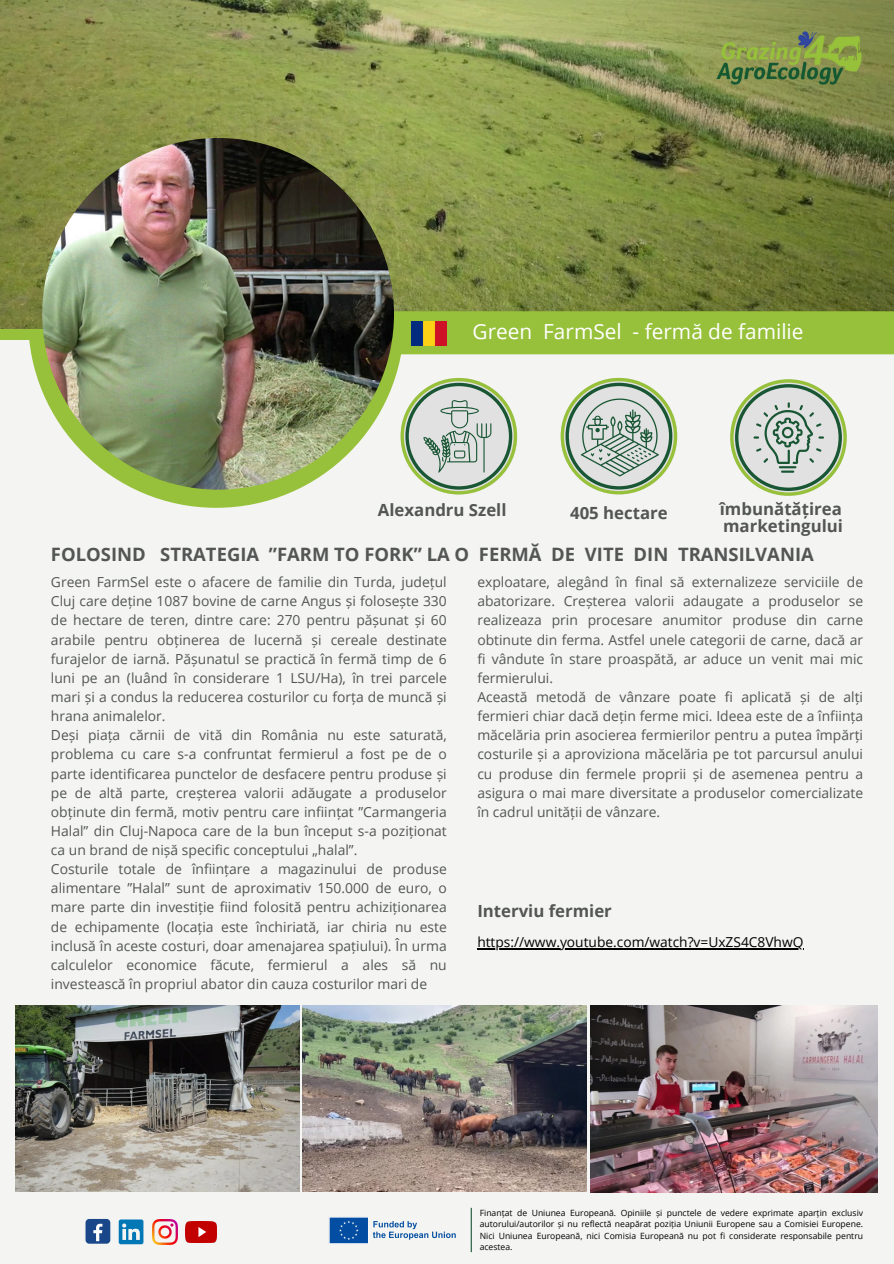
<style>
.page{position:relative;width:894px;height:1264px;background:#fff}
.page>*{position:absolute;margin:0;border:0;box-sizing:border-box;transform-origin:0 0}
.t1{font:20.85px "Open Sans";color:#fff}
.t2{font:700 18.45px "Open Sans";color:#535655}
.t3{font:700 16.8px "Open Sans";color:#535655}
.t4{font:13.95px/19.2px "Open Sans";color:#535655}
.t5{font:13.8px/19.2px "Open Sans";color:#535655}
.t6{font:13.8px "Open Sans";color:#000}
.t7{font:8.55px/11.4px "Open Sans";color:#000;text-align:justify}
</style>
<div class="page">
<div style="left:0;top:0;width:893px;height:1263px;background:#f4f5f3"></div>
<hr style="left:470px;top:1207px;width:1px;height:45px;background:#195634">
<div style="left:28px;top:132px;width:376px;height:376px;background:#98c13b;border-radius:50%"></div>
<img style="left:0;top:0;width:893px;height:328px">
<div style="left:389px;top:311px;width:504px;height:43px;background:#98c13b"></div>
<img style="left:42px;top:138px;width:352px;height:351px;border-radius:50%">
<img style="left:709px;top:26px;width:159px;height:63px">
<img style="left:329px;top:1217px;width:127px;height:27px">
<svg style="left:730px;top:379px;width:116px;height:117px"></svg>
<svg style="left:400px;top:378px;width:117px;height:116px"></svg>
<svg style="left:560px;top:378px;width:117px;height:116px"></svg>
<img style="left:16px;top:1005px;width:283px;height:186px">
<img style="left:303px;top:1005px;width:283px;height:186px">
<img style="left:590px;top:1005px;width:287px;height:186px">
<div style="left:85px;top:1218px;width:25px;height:25px;background:#1a4789;border-radius:4px"></div>
<svg style="left:93px;top:1223px;width:9px;height:18px"></svg>
<img style="left:186px;top:1221px;width:30px;height:21px">
<svg style="left:119px;top:1219px;width:24px;height:25px"></svg>
<img style="left:152px;top:1219px;width:25px;height:25px">
<img style="left:412px;top:321px;width:34px;height:24px">
<hr style="left:477px;top:948px;width:326px;height:1px;background:#000">
<p class="t1" style="left:472px;top:316px;width:332px">Green FarmSel - fermă de familie</p>
<p class="t3" style="left:378px;top:498px;width:130px">Alexandru Szell</p>
<p class="t3" style="left:570px;top:501px;width:99px">405 hectare</p>
<p class="t3" style="left:719px;top:496px;width:123px">îmbunătățirea</p>
<p class="t3" style="left:723px;top:513px;width:121px">marketingului</p>
<p class="t2" style="left:51px;top:541px;width:764px">FOLOSIND STRATEGIA ”FARM TO FORK” LA O FERMĂ DE VITE DIN TRANSILVANIA</p>
<p class="t5" style="left:51px;top:572px;width:397px">Green FarmSel este o afacere de familie din Turda, județul Cluj care deține 1087 bovine de carne Angus și folosește 330 de hectare de teren, dintre care: 270 pentru pășunat și 60 arabile pentru obținerea de lucernă și cereale destinate furajelor de iarnă. Pășunatul se practică în fermă timp de 6 luni pe an (luând în considerare 1 LSU/Ha), în trei parcele mari și a condus la reducerea costurilor cu forța de muncă și hrana animalelor.<br>Deși piața cărnii de vită din România nu este saturată, problema cu care s-a confruntat fermierul a fost pe de o parte identificarea punctelor de desfacere pentru produse și pe de altă parte, creșterea valorii adăugate a produselor obținute din fermă, motiv pentru care inființat ”Carmangeria Halal” din Cluj-Napoca care de la bun început s-a poziționat ca un brand de nișă specific conceptului „halal”.<br>Costurile totale de înființare a magazinului de produse alimentare ”Halal” sunt de aproximativ 150.000 de euro, o mare parte din investiție fiind folosită pentru achiziționarea de echipamente (locația este închiriată, iar chiria nu este inclusă în aceste costuri, doar amenajarea spațiului). În urma calculelor economice făcute, fermierul a ales să nu investească în propriul abator din cauza costurilor mari de</p>
<h3 class="t4" style="left:477px;top:572px;width:387px">exploatare, alegând în final să externalizeze serviciile de abatorizare. Creșterea valorii adaugate a produselor se realizeaza prin procesare anumitor produse din carne obtinute din ferma. Astfel unele categorii de carne, dacă ar fi vândute în stare proaspătă, ar aduce un venit mai mic fermierului.<br>Această metodă de vânzare poate fi aplicată și de alți fermieri chiar dacă dețin ferme mici. Ideea este de a înființa măcelăria prin asocierea fermierilor pentru a putea împărți costurile și a aproviziona măcelăria pe tot parcursul anului cu produse din fermele proprii și de asemenea pentru a asigura o mai mare diversitate a produselor comercializate în cadrul unității de vânzare.</h3>
<p class="t3" style="left:477px;top:898px;width:136px">Interviu fermier</p>
<h2 class="t6" style="left:477px;top:932px;width:327px">https://www.youtube.com/watch?v=UxZS4C8VhwQ</h2>
<p class="t7" style="left:479px;top:1206px;width:385px">Finanțat de Uniunea Europeană. Opiniile și punctele de vedere exprimate aparțin exclusiv autorului/autorilor și nu reflectă neapărat poziția Uniunii Europene sau a Comisiei Europene.<br>Nici Uniunea Europeană, nici Comisia Europeană nu pot fi considerate responsabile pentru acestea.</p>
</div>
